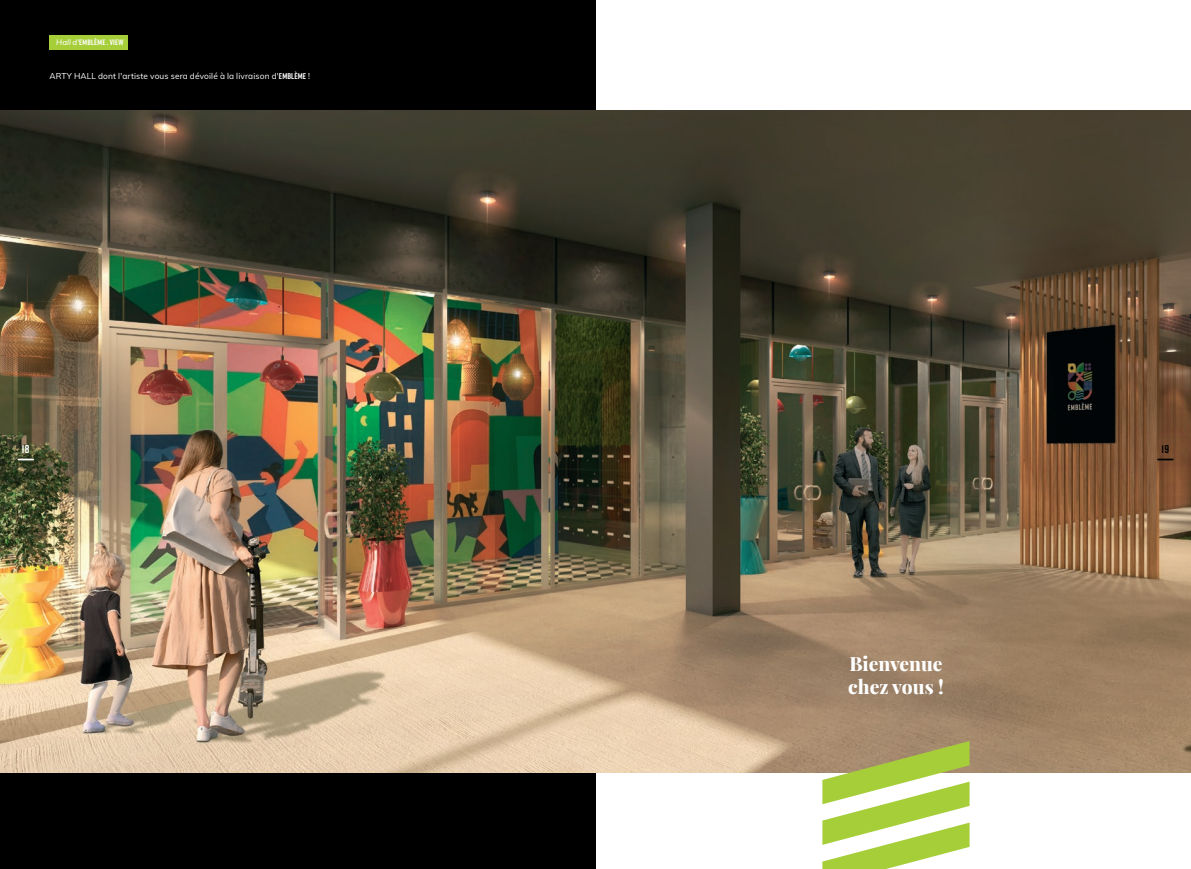
<style>
.page{position:relative;width:1191px;height:869px;background:#fff}
.page>*{position:absolute;margin:0;border:0;box-sizing:border-box;transform-origin:0 0}
.t1{font:800 19.25px/23.1px "Playfair Display";color:#fff}
.t2{font:700 11.38px "Rift";color:#fff}
.t3{font:700 11.38px "Rift";color:#010101}
.t4{font:8.31px "Muli";letter-spacing:.02em;color:#fff}
.t5{font:700 7.88px "Rift";letter-spacing:.03em;color:#fff}
.s1{font-family:"Muli";font-weight:500;font-style:italic}
.s2{font-family:"Rift";font-weight:700}
</style>
<div class="page">
<div style="left:0;top:0;width:595px;height:868px;background:#000001"></div>
<img style="left:0;top:110px;width:1191px;height:662px">
<div style="left:50px;top:35px;width:78px;height:14px;background:#a6ce39"></div>
<svg style="left:822px;top:740px;width:147px;height:128px"></svg>
<svg style="left:1158px;top:458px;width:14px;height:2px"></svg>
<svg style="left:18px;top:458px;width:15px;height:2px"></svg>
<p class="t5" style="left:56px;top:37px;width:69px"><span class="s1">Hall d'</span>EMBLÈME . VIEW</p>
<p class="t4" style="left:50px;top:70px;width:262px">ARTY HALL dont l'artiste vous sera dévoilé à la livraison d'<span class="s2">EMBLÈME</span> !</p>
<h2 class="t2" style="left:22px;top:440px;width:9px">18</h2>
<h2 class="t3" style="left:1161px;top:440px;width:9px">19</h2>
<h1 class="t1" style="left:848px;top:650px;width:97px">Bienvenue chez vous !</h1>
</div>
